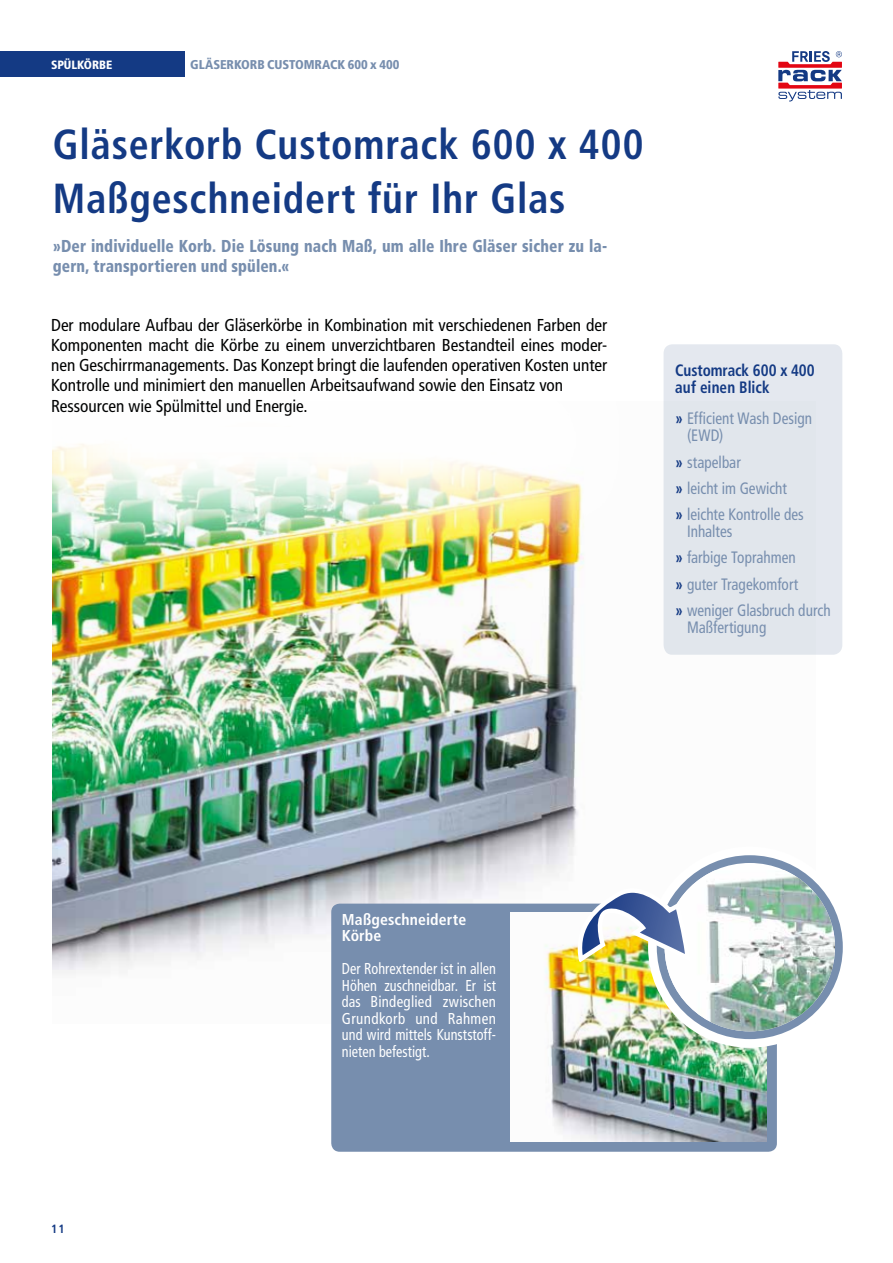
<style>
.page{position:relative;width:893px;height:1263px;background:#fff}
.page>*{position:absolute;margin:0;border:0;box-sizing:border-box;transform-origin:0 0}
.t1{font:700 condensed 42px "Frutiger LT Pro";letter-spacing:.02em;color:#143a84;scale:.95 1}
.t2{font:condensed 17.25px/20.2px "Frutiger LT Pro";color:#010202}
.t3{font:900 condensed 17.25px/20.2px "Frutiger LT Pro";letter-spacing:.01em;color:#778eae;scale:.9 1}
.t4{font:condensed 16.5px/26.2px "Frutiger LT Pro";color:#778eae;scale:.92 1}
.t5{font:700 condensed 16.5px/17.2px "Frutiger LT Pro";color:#143a84;scale:.92 1}
.t6{font:condensed 15.75px/16.5px "Frutiger LT Pro";color:#fff;text-align:justify;scale:.9 1}
.t7{font:700 condensed 15.75px/16.5px "Frutiger LT Pro";letter-spacing:.01em;color:#fff}
.t8{font:900 condensed 12.75px "Frutiger LT Pro";letter-spacing:-.005em;color:#778eae}
.t9{font:900 condensed 12px "Frutiger LT Pro";letter-spacing:-.01em;color:#fff}
.t10{font:700 condensed 12px "Frutiger LT Pro";color:#143a84}
.s1{font-weight:700;color:#143a84}
</style>
<div class="page">
<img style="left:52px;top:552px;width:532px;height:422px">
<img style="left:52px;top:444px;width:532px;height:108px">
<svg style="left:778px;top:51px;width:64px;height:51px"></svg>
<div style="left:331px;top:903px;width:446px;height:249px;background:#778eae;border-radius:9px"></div>
<img style="left:510px;top:912px;width:256px;height:229px">
<div style="left:648px;top:847px;width:203px;height:201px;background:#fff;border-radius:50%"></div>
<svg style="left:657px;top:855px;width:186px;height:184px;fill:#778eae"></svg>
<img style="left:665px;top:870px;width:170px;height:161px">
<img style="left:576px;top:883px;width:118px;height:129px">
<div style="left:0;top:51px;width:184px;height:26px;background:#143a84"></div>
<div style="left:663px;top:344px;width:179px;height:311px;background:#e1e6ec"></div>
<p class="t9" style="left:51px;top:57px;width:63px">SPÜLKÖRBE</p>
<p class="t8" style="left:190px;top:57px;width:211px">GLÄSERKORB CUSTOMRACK 600 x 400</p>
<h1 class="t1" style="left:53px;top:120px;width:623px">Gläserkorb Customrack 600 x 400</h1>
<h1 class="t1" style="left:53px;top:173px;width:541px">Maßgeschneidert für Ihr Glas</h1>
<p class="t3" style="left:53px;top:236px;width:617px">»Der individuelle Korb. Die Lösung nach Maß, um alle Ihre Gläser sicher zu la&shy;gern, transportieren und spülen.«</p>
<p class="t2" style="left:51px;top:315px;width:558px">Der modulare Aufbau der Gläserkörbe in Kombination mit verschiedenen Farben der Komponenten macht die Körbe zu einem unverzichtbaren Bestandteil eines moder&shy;nen Geschirrmanagements. Das Konzept bringt die laufenden operativen Kosten unter Kontrolle und minimiert den manuellen Arbeitsaufwand sowie den Einsatz von Ressourcen wie Spülmittel und Energie.</p>
<p class="t5" style="left:675px;top:362px;width:153px">Customrack 600 x 400 auf einen Blick</p>
<p class="t4" style="left:687px;top:410px;width:137px;line-height:17.2px;text-indent:-12px"><span class="s1">»</span> Efficient Wash Design (EWD)</p>
<p class="t4" style="left:675px;top:449px;width:141px"><span class="s1">»</span> stapelbar<br><span class="s1">»</span> leicht im Gewicht<br><span class="s1">»</span> leichte Kontrolle des</p>
<p class="t4" style="left:675px;top:518px;width:170px;text-indent:12px">Inhaltes<br><span class="s1">»</span> farbige Toprahmen<br><span class="s1">»</span> guter Tragekomfort<br><span class="s1">»</span> weniger Glasbruch durch</p>
<p class="t4" style="left:687px;top:614px;width:88px">Maßfertigung</p>
<p class="t10" style="left:51px;top:1222px;width:15px">11</p>
<p class="t7" style="left:342px;top:911px;width:126px">Maßgeschneiderte<br>Körbe</p>
<p class="t6" style="left:342px;top:961px;width:173px">Der Rohrextender ist in allen Höhen zuschneidbar. Er ist das Bindeglied zwischen Grundkorb und Rahmen und wird mittels Kunststoff&shy;nieten befestigt.</p>
</div>
